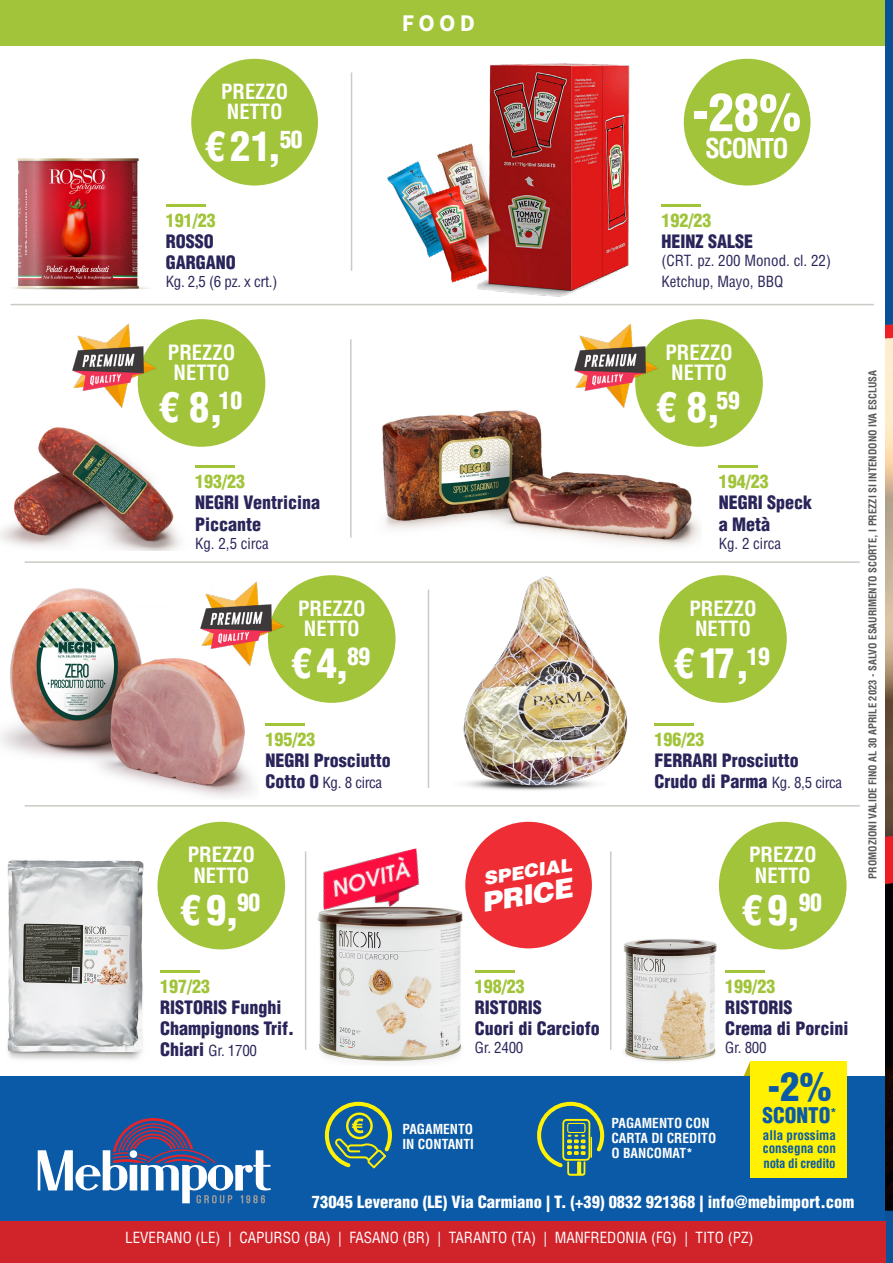
<style>
.page{position:relative;width:893px;height:1263px;background:#fff}
.page>*{position:absolute;margin:0;border:0;box-sizing:border-box;transform-origin:0 0}
.t1{font:900 condensed 50.55px "Helvetica LT Std";color:#fff}
.t2{font:900 condensed 40.35px "Helvetica LT Std";color:#fff}
.t3{font:900 condensed 40.05px "Helvetica LT Std";color:#fff}
.t4{font:900 condensed 38.55px "Helvetica LT Std";color:#0a5aa7}
.t5{font:italic 900 27px "Helvetica LT Std";color:#fff}
.t6{font:700 condensed 26.55px "Helvetica LT Std";letter-spacing:-.06em;color:#fff}
.t7{font:700 24px "Source Sans Pro";color:#fff}
.t8{font:900 condensed 21px "Helvetica LT Std";color:#0a5aa7}
.t9{font:700 condensed 20.55px/20.5px "Helvetica LT Std";color:#fff}
.t10{font:700 condensed 20.4px/20.4px "Helvetica LT Std";color:#fff}
.t11{font:italic 900 18.15px "Helvetica LT Std";color:#fff}
.t12{font:900 condensed 18px/21px "Helvetica LT Std";color:#29255a}
.t13{font:900 condensed 18px "Helvetica LT Std";color:#a1c43a}
.t14{font:900 condensed 16.5px "Helvetica LT Std";color:#fff}
.t15{font:condensed 15px/21px "Helvetica LT Std";color:#29255a}
.t16{font:condensed 15px "Helvetica LT Std";color:#fff}
.t17{font:700 condensed 13.5px/15px "Helvetica LT Std";color:#fff}
.t18{font:700 condensed 13.05px/13px "Helvetica LT Std";color:#0a5aa7}
.t19{font:700 condensed 12.75px "Helvetica LT Std";letter-spacing:-.02em;color:#0a5aa7}
.t20{font:700 condensed 10.5px "Helvetica LT Std";color:#57585a}
.s1{font-weight:900;font-size:18px}
.s2{font-weight:400;font-size:15px}
</style>
<div class="page">
<hr style="left:661px;top:204px;width:40px;height:3px;background:#a1c43a">
<img style="left:387px;top:63px;width:243px;height:234px">
<img style="left:0;top:588px;width:254px;height:209px">
<div style="left:0;top:0;width:885px;height:45px;background:#a1c43a"></div>
<hr style="left:428px;top:590px;width:1px;height:198px;background:#cdcac5">
<hr style="left:305px;top:851px;width:1px;height:199px;background:#cdcac5">
<hr style="left:610px;top:851px;width:1px;height:199px;background:#cdcac5">
<hr style="left:350px;top:339px;width:2px;height:199px;background:#cdcac5">
<hr style="left:351px;top:72px;width:1px;height:199px;background:#cdcac5">
<svg style="left:744px;top:1062px;width:6px;height:14px"></svg>
<div style="left:0;top:1076px;width:885px;height:146px;background:#0a5aa7"></div>
<svg style="left:324px;top:1101px;width:68px;height:68px"></svg>
<svg style="left:537px;top:1101px;width:68px;height:75px"></svg>
<div style="left:750px;top:1061px;width:96px;height:117px;background:#fff101"></div>
<hr style="left:11px;top:304px;width:863px;height:1px;background:#cdcac5">
<hr style="left:25px;top:561px;width:835px;height:2px;background:#cdcac5">
<hr style="left:25px;top:805px;width:835px;height:1px;background:#cdcac5">
<svg style="left:38px;top:1118px;width:233px;height:85px"></svg>
<img style="left:885px;top:0;width:8px;height:1263px">
<div style="left:0;top:1222px;width:885px;height:41px;background:#d1232a"></div>
<div style="left:268px;top:575px;width:128px;height:128px;background:#a1c43a;border-radius:50%"></div>
<hr style="left:265px;top:723px;width:40px;height:3px;background:#a1c43a">
<hr style="left:654px;top:723px;width:40px;height:3px;background:#a1c43a">
<div style="left:659px;top:575px;width:128px;height:128px;background:#a1c43a;border-radius:50%"></div>
<img style="left:463px;top:576px;width:165px;height:215px">
<div style="left:157px;top:822px;width:128px;height:127px;background:#a1c43a;border-radius:50%"></div>
<div style="left:719px;top:822px;width:127px;height:127px;background:#a1c43a;border-radius:50%"></div>
<hr style="left:160px;top:970px;width:40px;height:3px;background:#a1c43a">
<hr style="left:475px;top:970px;width:39px;height:3px;background:#a1c43a">
<hr style="left:725px;top:970px;width:40px;height:3px;background:#a1c43a">
<img style="left:15px;top:158px;width:134px;height:132px">
<hr style="left:166px;top:204px;width:39px;height:3px;background:#a1c43a">
<div style="left:191px;top:59px;width:127px;height:126px;background:#a1c43a;border-radius:50%"></div>
<div style="left:684px;top:59px;width:126px;height:126px;background:#a1c43a;border-radius:50%"></div>
<img style="left:0;top:425px;width:194px;height:125px">
<div style="left:138px;top:319px;width:127px;height:128px;background:#a1c43a;border-radius:50%"></div>
<hr style="left:195px;top:465px;width:40px;height:3px;background:#a1c43a">
<img style="left:382px;top:410px;width:319px;height:136px">
<hr style="left:719px;top:465px;width:39px;height:3px;background:#a1c43a">
<div style="left:635px;top:319px;width:128px;height:128px;background:#a1c43a;border-radius:50%"></div>
<img style="left:7px;top:860px;width:137px;height:200px">
<img style="left:319px;top:907px;width:151px;height:156px">
<img style="left:623px;top:939px;width:94px;height:123px">
<div style="left:465px;top:822px;width:127px;height:126px;background:#ee2d34;border-radius:50%"></div>
<img style="left:317px;top:848px;width:117px;height:78px">
<img style="left:72px;top:323px;width:85px;height:89px">
<img style="left:571px;top:323px;width:88px;height:89px">
<img style="left:198px;top:581px;width:87px;height:88px">
<h3 class="t7" style="left:402px;top:8px;width:75px">FOOD</h3>
<p class="t10" style="left:221px;top:81px;width:69px">PREZZO<br>NETTO</p>
<h3 class="t3" style="left:205px;top:121px;width:99px">€ 21,<sup>50</sup></h3>
<h3 class="t6" style="left:705px;top:131px;width:85px">SCONTO</h3>
<h1 class="t1" style="left:692px;top:81px;width:111px">-28%</h1>
<p class="t13" style="left:166px;top:208px;width:52px">191/23</p>
<p class="t12" style="left:166px;top:230px;width:72px;line-height:21.6px">ROSSO<br>GARGANO</p>
<p class="t15" style="left:166px;top:271px;width:113px">Kg. 2,5 (6 pz. x crt.)</p>
<p class="t13" style="left:661px;top:208px;width:52px">192/23</p>
<p class="t12" style="left:661px;top:230px;width:93px">HEINZ SALSE</p>
<p class="t15" style="left:661px;top:249px;width:171px">(CRT. pz. 200 Monod. cl. 22)<br>Ketchup, Mayo, BBQ</p>
<p class="t9" style="left:168px;top:342px;width:69px">PREZZO<br>NETTO</p>
<h2 class="t2" style="left:159px;top:382px;width:85px">€ 8,<sup>10</sup></h2>
<p class="t13" style="left:195px;top:470px;width:52px">193/23</p>
<p class="t12" style="left:195px;top:492px;width:127px;line-height:21.6px">NEGRI Ventricina<br>Piccante</p>
<p class="t15" style="left:195px;top:533px;width:75px">Kg. 2,5 circa</p>
<p class="t9" style="left:298px;top:598px;width:69px">PREZZO<br>NETTO</p>
<h2 class="t2" style="left:291px;top:638px;width:80px">€ 4,<sup>89</sup></h2>
<p class="t13" style="left:265px;top:728px;width:52px">195/23</p>
<p class="t12" style="left:265px;top:749px;width:127px">NEGRI Prosciutto</p>
<p class="t15" style="left:265px;top:772px;width:118px"><span class="s1">Cotto 0</span> Kg. 8 circa</p>
<p class="t9" style="left:188px;top:844px;width:69px">PREZZO<br>NETTO</p>
<h2 class="t2" style="left:181px;top:884px;width:81px">€ 9,<sup>90</sup></h2>
<p class="t11" style="left:482px;top:866px;width:90px;rotate:-9deg">SPECIAL</p>
<h3 class="t5" style="left:479px;top:884px;width:93px;rotate:-9deg">PRICE</h3>
<p class="t9" style="left:665px;top:342px;width:69px">PREZZO<br>NETTO</p>
<h2 class="t2" style="left:656px;top:382px;width:85px">€ 8,<sup>59</sup></h2>
<p class="t13" style="left:719px;top:470px;width:52px">194/23</p>
<p class="t12" style="left:719px;top:492px;width:95px;line-height:21.6px">NEGRI Speck a Metà</p>
<p class="t15" style="left:719px;top:533px;width:64px">Kg. 2 circa</p>
<p class="t9" style="left:689px;top:598px;width:69px">PREZZO<br>NETTO</p>
<h2 class="t2" style="left:674px;top:638px;width:97px">€ 17,<sup>19</sup></h2>
<p class="t13" style="left:654px;top:728px;width:52px">196/23</p>
<p class="t12" style="left:654px;top:749px;width:189px">FERRARI Prosciutto<br>Crudo di Parma <span class="s2">Kg. 8,5 circa</span></p>
<p class="t9" style="left:749px;top:844px;width:69px">PREZZO<br>NETTO</p>
<h2 class="t2" style="left:742px;top:884px;width:81px">€ 9,<sup>90</sup></h2>
<p class="t20" style="left:866px;top:879px;width:510px;rotate:-90deg">PROMOZIONI VALIDE FINO AL 30 APRILE 2023 - SALVO ESAURIMENTO SCORTE, I PREZZI SI INTENDONO IVA ESCLUSA</p>
<p class="t13" style="left:160px;top:974px;width:52px">197/23</p>
<p class="t12" style="left:160px;top:996px;width:135px">RISTORIS Funghi<br>Champignons Trif.</p>
<p class="t15" style="left:160px;top:1039px;width:98px"><span class="s1">Chiari</span> Gr. 1700</p>
<p class="t13" style="left:475px;top:974px;width:52px">198/23</p>
<p class="t12" style="left:475px;top:996px;width:127px">RISTORIS<br>Cuori di Carciofo</p>
<p class="t15" style="left:475px;top:1036px;width:50px">Gr. 2400</p>
<p class="t17" style="left:402px;top:1122px;width:73px">PAGAMENTO<br>IN CONTANTI</p>
<p class="t17" style="left:611px;top:1115px;width:106px">PAGAMENTO CON<br>CARTA DI CREDITO<br>O BANCOMAT*</p>
<p class="t13" style="left:725px;top:974px;width:52px">199/23</p>
<p class="t12" style="left:725px;top:996px;width:125px">RISTORIS<br>Crema di Porcini</p>
<p class="t15" style="left:725px;top:1036px;width:43px">Gr. 800</p>
<h3 class="t4" style="left:767px;top:1062px;width:66px">-2%</h3>
<p class="t8" style="left:763px;top:1101px;width:75px">SCONTO<sup>*</sup></p>
<p class="t18" style="left:763px;top:1129px;width:75px">alla prossima consegna con</p>
<p class="t19" style="left:763px;top:1155px;width:73px">nota di credito</p>
<p class="t14" style="left:312px;top:1191px;width:544px">73045 Leverano (LE) Via Carmiano | T. (+39) 0832 921368 | info@mebimport.com</p>
<p class="t16" style="left:125px;top:1228px;width:630px">LEVERANO (LE) | CAPURSO (BA) | FASANO (BR) | TARANTO (TA) | MANFREDONIA (FG) | TITO (PZ)</p>
</div>
